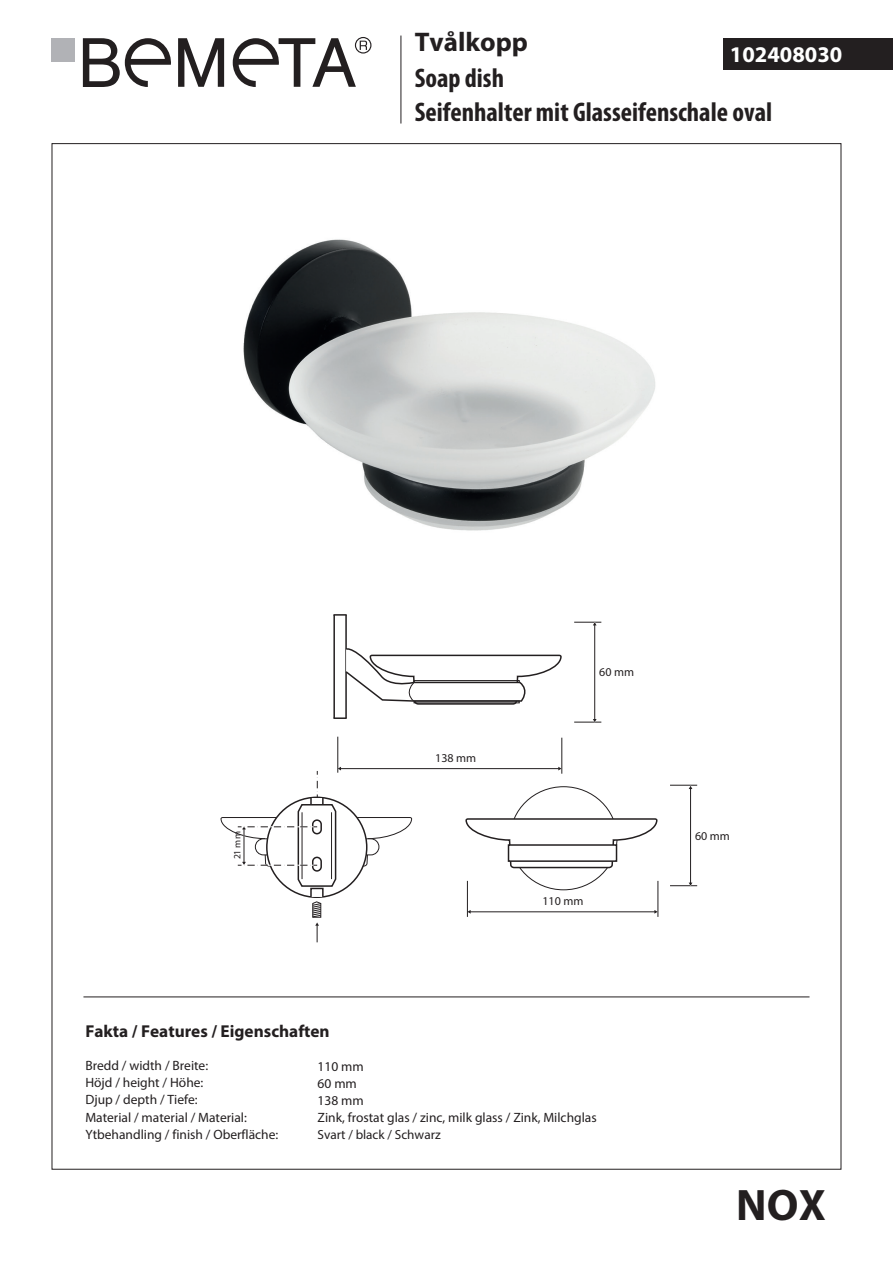
<style>
.page{position:relative;width:893px;height:1263px;background:#fff}
.page>*{position:absolute;margin:0;border:0;box-sizing:border-box;transform-origin:0 0}
.t1{font:700 44.25px "Myriad Pro";color:#231f20}
.t2{font:700 condensed 27px/34.5px "Myriad Pro";color:#231f20}
.t3{font:700 27px "Myriad Pro";color:#231f20}
.t4{font:700 22.5px "Myriad Pro";color:#fff}
.t5{font:700 17.25px "Myriad Pro";color:#231f20}
.t6{font:13.5px/17.2px "Myriad Pro";color:#231f20}
.t7{font:13.2px "Myriad Pro";color:#231f20}
.t8{font:12px "Myriad Pro";color:#231f20}
.t9{font:9.6px "Myriad Pro";color:#231f20}
</style>
<div class="page">
<img style="left:243px;top:239px;width:412px;height:292px">
<div style="left:724px;top:38px;width:169px;height:32px;background:#231f20"></div>
<svg style="left:178px;top:38px;width:46px;height:49px"></svg>
<svg style="left:83px;top:38px;width:88px;height:49px"></svg>
<div style="left:51px;top:38px;width:23px;height:24px;background:#b1b2b6"></div>
<svg style="left:233px;top:37px;width:138px;height:50px"></svg>
<hr style="left:401px;top:36px;width:1px;height:88px;background:#231f20">
<hr style="left:83px;top:997px;width:726px;height:1px;background:#231f20">
<hr style="left:470px;top:911px;width:185px;height:1px;background:#231f20">
<svg style="left:654px;top:910px;width:4px;height:4px"></svg>
<hr style="left:658px;top:881px;width:1px;height:36px;background:#231f20">
<hr style="left:467px;top:881px;width:1px;height:36px;background:#231f20">
<hr style="left:690px;top:788px;width:1px;height:95px;background:#231f20">
<svg style="left:670px;top:882px;width:27px;height:4px"></svg>
<svg style="left:670px;top:785px;width:27px;height:4px"></svg>
<hr style="left:340px;top:768px;width:219px;height:1px;background:#231f20">
<svg style="left:464px;top:749px;width:194px;height:120px"></svg>
<hr style="left:562px;top:738px;width:1px;height:36px;background:#231f20">
<hr style="left:338px;top:737px;width:1px;height:36px;background:#231f20">
<hr style="left:594px;top:625px;width:1px;height:94px;background:#231f20">
<svg style="left:574px;top:719px;width:27px;height:4px"></svg>
<svg style="left:574px;top:622px;width:27px;height:3px"></svg>
<hr style="left:345px;top:615px;width:2px;height:103px;background:#231f20">
<svg style="left:333px;top:717px;width:14px;height:2px"></svg>
<hr style="left:333px;top:615px;width:2px;height:103px;background:#231f20">
<svg style="left:333px;top:614px;width:229px;height:91px"></svg>
<div style="left:414px;top:680px;width:105px;height:3px;border:1px solid #231f20"></div>
<div style="left:414px;top:701px;width:105px;height:2px;border:1px solid #231f20"></div>
<div style="left:310px;top:888px;width:14px;height:10px;background:#fff;border:2px solid #231f20"></div>
<svg style="left:312px;top:901px;width:9px;height:41px"></svg>
<svg style="left:221px;top:767px;width:191px;height:126px"></svg>
<h2 class="t3" style="left:415px;top:24px;width:115px">Tvålkopp</h2>
<h2 class="t2" style="left:415px;top:60px;width:359px">Soap dish<br>Seifenhalter mit Glasseifenschale oval</h2>
<h3 class="t4" style="left:730px;top:40px;width:114px">102408030</h3>
<p class="t9" style="left:231px;top:859px;width:30px;rotate:-90deg">21 mm</p>
<p class="t8" style="left:435px;top:751px;width:43px">138 mm</p>
<p class="t8" style="left:599px;top:665px;width:36px">60 mm</p>
<p class="t8" style="left:542px;top:893px;width:43px">110 mm</p>
<p class="t5" style="left:85px;top:1020px;width:246px">Fakta / Features / Eigenschaften</p>
<p class="t6" style="left:85px;top:1056px;width:194px">Bredd / width / Breite:<br>Höjd / height / Höhe:<br>Djup / depth / Tiefe:<br>Material / material / Material:<br>Ytbehandling / finish / Oberfläche:</p>
<p class="t6" style="left:318px;top:1057px;width:281px">110 mm<br>60 mm<br>138 mm<br>Zink, frostat glas / zinc, milk glass / Zink, Milchglas</p>
<p class="t7" style="left:318px;top:1126px;width:125px">Svart / black / Schwarz</p>
<p class="t8" style="left:695px;top:829px;width:36px">60 mm</p>
<h1 class="t1" style="left:736px;top:1176px;width:91px">NOX</h1>
</div>
